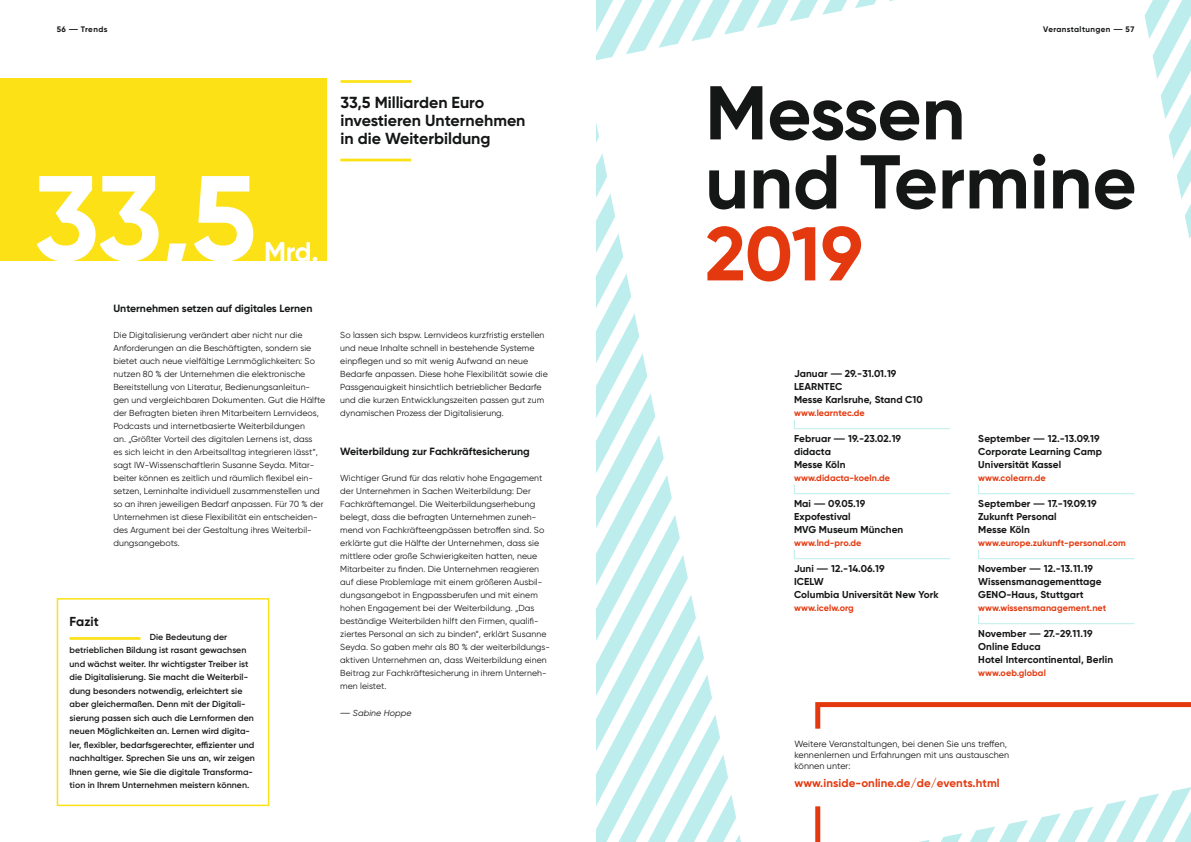
<style>
.page{position:relative;width:1191px;height:842px;background:#fff}
.page>*{position:absolute;margin:0;border:0;box-sizing:border-box;transform-origin:0 0}
.t1{font:700 120px "Gilroy";color:#fff}
.t2{font:700 76px/69px "Gilroy";color:#151616}
.t3{font:700 76px "Gilroy";color:#e4390f}
.t4{font:700 27px "Gilroy";color:#fff}
.t5{font:700 16px/18px "Gilroy";color:#151616}
.t6{font:700 13px "Gilroy";color:#151616}
.t7{font:700 11.5px "Gilroy";letter-spacing:.01em;color:#e4390f}
.t8{font:700 10.5px "Gilroy";color:#151616}
.t9{font:700 10px/13px "Gilroy";letter-spacing:.01em;color:#151616}
.t10{font:700 9px "Gilroy";letter-spacing:.01em;color:#e4390f}
.t11{font:9px/11px "Gilroy";letter-spacing:.01em;color:#151616}
.t12{font:8.8px/13px "Gilroy";letter-spacing:.01em;color:#151616}
.t13{font:600 8.8px/13.5px "Gilroy";letter-spacing:.01em;color:#151616}
.t14{font:italic 8.8px "Gilroy";letter-spacing:.01em;color:#151616}
.t15{font:700 8px "Gilroy";letter-spacing:.05em;color:#151616}
.s1{font-family:"Averta Std"}
.s2{font-family:"Averta Std";font-style:normal}
</style>
<div class="page">
<div style="left:0;top:78px;width:326px;height:182px;background:#fbe116"></div>
<hr style="left:70px;top:637px;width:70px;height:3px;background:#fbe116">
<div style="left:57px;top:598px;width:212px;height:208px;border:2px solid #fbe116"></div>
<hr style="left:340px;top:80px;width:71px;height:3px;background:#fbe116">
<hr style="left:340px;top:159px;width:71px;height:2px;background:#fbe116">
<svg style="left:596px;top:0;width:595px;height:842px"></svg>
<svg style="left:793px;top:419px;width:157px;height:10px"></svg>
<svg style="left:793px;top:484px;width:157px;height:10px"></svg>
<svg style="left:793px;top:549px;width:157px;height:10px"></svg>
<svg style="left:978px;top:484px;width:157px;height:10px"></svg>
<svg style="left:978px;top:549px;width:157px;height:10px"></svg>
<svg style="left:978px;top:591px;width:213px;height:109px"></svg>
<svg style="left:812px;top:700px;width:379px;height:142px"></svg>
<p class="t15" style="left:57px;top:25px;width:52px">56 <span class="s1">―</span> Trends</p>
<h1 class="t1" style="left:34px;top:143px;width:224px">33,5</h1>
<h3 class="t4" style="left:264px;top:235px;width:56px">Mrd.</h3>
<p class="t8" style="left:113px;top:302px;width:200px">Unternehmen setzen auf digitales Lernen</p>
<p class="t12" style="left:113px;top:328px;width:213px">Die Digitalisierung verändert aber nicht nur die Anforderungen an die Beschäftigten, sondern sie bietet auch neue vielfältige Lernmöglichkeiten: So nutzen 80 % der Unternehmen die elektronische Bereitstellung von Literatur, Bedienungsanleitun&shy;gen und vergleichbaren Dokumenten. Gut die Hälfte der Befragten bieten ihren Mitarbeitern Lernvideos, Podcasts und internetbasierte Weiterbildungen<br>an. „Größter Vorteil des digitalen Lernens ist, dass<br>es sich leicht in den Arbeitsalltag integrieren lässt“, sagt IW-Wissenschaftlerin Susanne Seyda. Mitar&shy;beiter können es zeitlich und räumlich flexibel ein&shy;setzen, Lerninhalte individuell zusammenstellen und so an ihren jeweiligen Bedarf anpassen. Für 70 % der Unternehmen ist diese Flexibilität ein entscheiden&shy;des Argument bei der Gestaltung ihres Weiterbil&shy;dungsangebots.</p>
<h3 class="t6" style="left:70px;top:614px;width:31px">Fazit</h3>
<p class="t13" style="left:70px;top:630px;width:187px;text-indent:80px">Die Bedeutung der betrieblichen Bildung ist rasant gewachsen und wächst weiter. Ihr wichtigster Treiber ist die Digitalisierung. Sie macht die Weiterbil&shy;dung besonders notwendig, erleichtert sie aber gleichermaßen. Denn mit der Digitali&shy;sierung passen sich auch die Lernformen den neuen Möglichkeiten an. Lernen wird digita&shy;ler, flexibler, bedarfsgerechter, effizienter und nachhaltiger. Sprechen Sie uns an, wir zeigen Ihnen gerne, wie Sie die digitale Transforma&shy;tion in Ihrem Unternehmen meistern können.</p>
<h3 class="t5" style="left:340px;top:94px;width:186px">33,5 Milliarden Euro investieren Unternehmen in die Weiterbildung</h3>
<p class="t12" style="left:340px;top:328px;width:209px">So lassen sich bspw. Lernvideos kurzfristig erstellen und neue Inhalte schnell in bestehende Systeme einpflegen und so mit wenig Aufwand an neue Bedarfe anpassen. Diese hohe Flexibilität sowie die Passgenauigkeit hinsichtlich betrieblicher Bedarfe und die kurzen Entwicklungszeiten passen gut zum dynamischen Prozess der Digitalisierung.</p>
<p class="t8" style="left:340px;top:445px;width:191px">Weiterbildung zur Fachkräftesicherung</p>
<p class="t12" style="left:340px;top:471px;width:211px">Wichtiger Grund für das relativ hohe Engagement der Unternehmen in Sachen Weiterbildung: Der Fachkräftemangel. Die Weiterbildungserhebung belegt, dass die befragten Unternehmen zuneh&shy;mend von Fachkräfteengpässen betroffen sind. So erklärte gut die Hälfte der Unternehmen, dass sie mittlere oder große Schwierigkeiten hatten, neue Mitarbeiter zu finden. Die Unternehmen reagieren auf diese Problemlage mit einem größeren Ausbil&shy;dungsangebot in Engpassberufen und mit einem hohen Engagement bei der Weiterbildung. „Das beständige Weiterbilden hilft den Firmen, qualifi&shy;ziertes Personal an sich zu binden“, erklärt Susanne Seyda. So gaben mehr als 80 % der weiterbildungs&shy;aktiven Unternehmen an, dass Weiterbildung einen Beitrag zur Fachkräftesicherung in ihrem Unterneh&shy;men leistet.</p>
<p class="t14" style="left:340px;top:708px;width:73px"><span class="s2">―</span> Sabine Hoppe</p>
<p class="t15" style="left:1043px;top:25px;width:92px">Veranstaltungen <span class="s1">―</span> 57</p>
<h2 class="t2" style="left:705px;top:78px;width:433px">Messen<br>und Termine</h2>
<h2 class="t3" style="left:705px;top:206px;width:159px">2019</h2>
<p class="t9" style="left:794px;top:367px;width:130px">Januar <span class="s1">―</span> 29.-31.01.19<br>LEARNTEC<br>Messe Karlsruhe, Stand C10</p>
<p class="t10" style="left:794px;top:407px;width:72px">www.learntec.de</p>
<p class="t9" style="left:794px;top:432px;width:109px">Februar <span class="s1">―</span> 19.-23.02.19 didacta<br>Messe Köln</p>
<p class="t10" style="left:794px;top:472px;width:98px">www.didacta-koeln.de</p>
<p class="t9" style="left:794px;top:497px;width:111px">Mai <span class="s1">―</span> 09.05.19<br>Expofestival<br>MVG Museum München</p>
<p class="t10" style="left:794px;top:537px;width:69px">www.lnd-pro.de</p>
<p class="t9" style="left:794px;top:562px;width:146px">Juni <span class="s1">―</span> 12.-14.06.19<br>ICELW<br>Columbia Universität New York</p>
<p class="t10" style="left:794px;top:602px;width:61px">www.icelw.org</p>
<p class="t9" style="left:978px;top:432px;width:125px">September <span class="s1">―</span> 12.-13.09.19<br>Corporate Learning Camp<br>Universität Kassel</p>
<p class="t10" style="left:978px;top:472px;width:69px">www.colearn.de</p>
<p class="t9" style="left:978px;top:497px;width:120px">September <span class="s1">―</span> 17.-19.09.19<br>Zukunft Personal<br>Messe Köln</p>
<p class="t10" style="left:978px;top:537px;width:149px">www.europe.zukunft-personal.com</p>
<p class="t9" style="left:978px;top:562px;width:125px">November <span class="s1">―</span> 12.-13.11.19<br>Wissensmanagementtage<br>GENO-Haus, Stuttgart</p>
<p class="t10" style="left:978px;top:602px;width:129px">www.wissensmanagement.net</p>
<p class="t9" style="left:978px;top:627px;width:136px">November <span class="s1">―</span> 27.-29.11.19<br>Online Educa<br>Hotel Intercontinental, Berlin</p>
<p class="t10" style="left:978px;top:667px;width:69px">www.oeb.global</p>
<p class="t11" style="left:794px;top:738px;width:216px">Weitere Veranstaltungen, bei denen Sie uns treffen, kennenlernen und Erfahrungen mit uns austauschen können unter:</p>
<h3 class="t7" style="left:794px;top:776px;width:207px">www.inside-online.de/de/events.html</h3>
</div>
